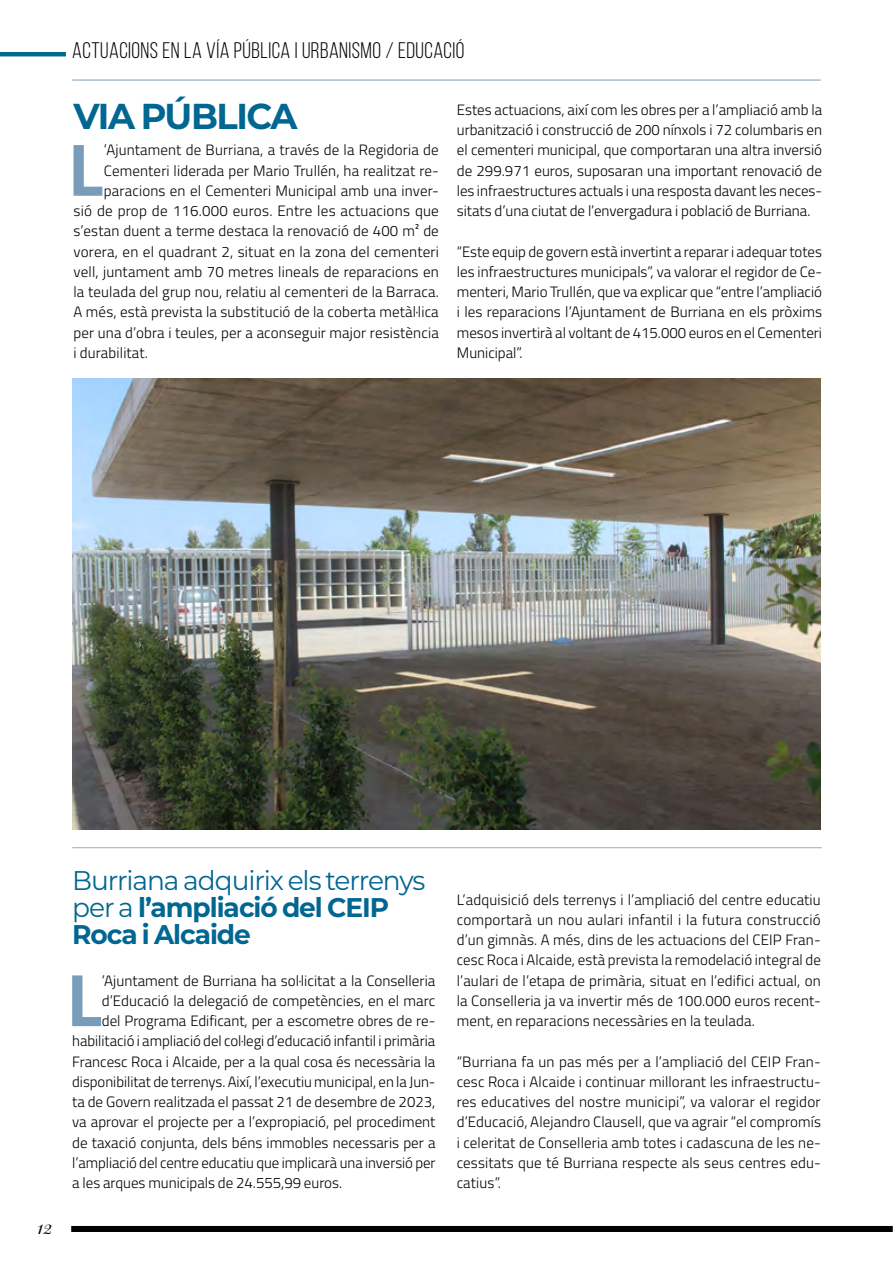
<style>
.page{position:relative;width:893px;height:1263px;background:#fff}
.page>*{position:absolute;margin:0;border:0;box-sizing:border-box;transform-origin:0 0}
.t1{font:700 74.55px "Titillium";color:#7a9cbb}
.t2{font:700 36px "Montserrat";letter-spacing:-.04em;color:#006792}
.t3{font:27px/27px "Montserrat";letter-spacing:-.04em;color:#006792}
.t4{font:22.5px "Bebas Neue";letter-spacing:.02em;color:#000}
.t5{font:italic 18px "Playfair Display";color:#000}
.t6{font:300 15px/20.2px "Titillium";color:#000;text-align:justify}
.s1{font-weight:700}
</style>
<div class="page">
<div style="left:71px;top:1226px;width:822px;height:6px;background:#000"></div>
<hr style="left:0;top:52px;width:66px;height:4px;background:#006792">
<hr style="left:72px;top:80px;width:749px;height:1px;background:#7a9cbb">
<img style="left:72px;top:378px;width:749px;height:451px">
<hr style="left:72px;top:847px;width:750px;height:1px;background:#92abc6">
<h3 class="t4" style="left:72px;top:39px;width:393px">ACTUACIONS EN LA VÍA PÚBLICA I URBANISMO / EDUCACIÓ</h3>
<h2 class="t2" style="left:74px;top:91px;width:226px">VIA PÚBLICA</h2>
<h1 class="t1" style="left:68px;top:113px;width:37px">L</h1>
<p class="t6" style="left:104px;top:139px;width:336px">’Ajuntament de Burriana, a través de la Regidoria de</p>
<p class="t6" style="left:104px;top:159px;width:336px">Cementeri liderada per Mario Trullén, ha realitzat re-</p>
<p class="t6" style="left:104px;top:180px;width:336px">paracions en el Cementeri Municipal amb una inver-</p>
<p class="t6" style="left:74px;top:200px;width:367px">sió de prop de 116.000 euros. Entre les actuacions que</p>
<p class="t6" style="left:74px;top:220px;width:367px">s’estan duent a terme destaca la renovació de 400 m² de</p>
<p class="t6" style="left:74px;top:240px;width:367px">vorera, en el quadrant 2, situat en la zona del cementeri</p>
<p class="t6" style="left:74px;top:261px;width:367px">vell, juntament amb 70 metres lineals de reparacions en</p>
<p class="t6" style="left:74px;top:281px;width:367px">la teulada del grup nou, relatiu al cementeri de la Barraca.</p>
<p class="t6" style="left:74px;top:301px;width:367px">A més, està prevista la substitució de la coberta metàl·lica</p>
<p class="t6" style="left:74px;top:321px;width:367px">per una d’obra i teules, per a aconseguir major resistència</p>
<p class="t6" style="left:74px;top:342px;width:76px">i durabilitat.</p>
<p class="t6" style="left:457px;top:99px;width:367px">Estes actuacions, així com les obres per a l’ampliació amb la urbanització i construcció de 200 nínxols i 72 columbaris en el cementeri municipal, que comportaran una altra inversió de 299.971 euros, suposaran una important renovació de les infraestructures actuals i una resposta davant les neces&shy;sitats d’una ciutat de l’envergadura i població de Burriana.</p>
<p class="t6" style="left:457px;top:240px;width:367px">“Este equip de govern està invertint a reparar i adequar totes les infraestructures municipals”, va valorar el regidor de Ce&shy;menteri, Mario Trullén, que va explicar que “entre l’ampliació i les reparacions l’Ajuntament de Burriana en els pròxims mesos invertirà al voltant de 415.000 euros en el Cementeri Municipal”.</p>
<p class="t5" style="left:37px;top:1215px;width:17px">12</p>
<h3 class="t3" style="left:72px;top:866px;width:355px">Burriana adquirix els terrenys per a <span class="s1">l’ampliació del CEIP<br>Roca i Alcaide</span></h3>
<h1 class="t1" style="left:67px;top:943px;width:37px">L</h1>
<p class="t6" style="left:102px;top:969px;width:335px">’Ajuntament de Burriana ha sol·licitat a la Conselleria</p>
<p class="t6" style="left:102px;top:990px;width:335px">d’Educació la delegació de competències, en el marc</p>
<p class="t6" style="left:102px;top:1010px;width:335px">del Programa Edificant, per a escometre obres de re-</p>
<p class="t6" style="left:72px;top:1030px;width:364px">habilitació i ampliació del col·legi d’educació infantil i primària</p>
<p class="t6" style="left:72px;top:1050px;width:365px">Francesc Roca i Alcaide, per a la qual cosa és necessària la</p>
<p class="t6" style="left:72px;top:1071px;width:365px">disponibilitat de terrenys. Així, l’executiu municipal, en la Jun-</p>
<p class="t6" style="left:72px;top:1091px;width:365px">ta de Govern realitzada el passat 21 de desembre de 2023,</p>
<p class="t6" style="left:72px;top:1111px;width:365px">va aprovar el projecte per a l’expropiació, pel procediment</p>
<p class="t6" style="left:72px;top:1131px;width:365px">de taxació conjunta, dels béns immobles necessaris per a</p>
<p class="t6" style="left:72px;top:1152px;width:365px">l’ampliació del centre educatiu que implicarà una inversió per</p>
<p class="t6" style="left:72px;top:1172px;width:272px">a les arques municipals de 24.555,99 euros.</p>
<p class="t6" style="left:457px;top:888px;width:366px">L’adquisició dels terrenys i l’ampliació del centre educatiu comportarà un nou aulari infantil i la futura construcció d’un gimnàs. A més, dins de les actuacions del CEIP Fran&shy;cesc Roca i Alcaide, està prevista la remodelació integral de l’aulari de l’etapa de primària, situat en l’edifici actual, on la Conselleria ja va invertir més de 100.000 euros recent&shy;ment, en reparacions necessàries en la teulada.</p>
<p class="t6" style="left:457px;top:1050px;width:366px">“Burriana fa un pas més per a l’ampliació del CEIP Fran&shy;cesc Roca i Alcaide i continuar millorant les infraestructu&shy;res educatives del nostre municipi”, va valorar el regidor d’Educació, Alejandro Clausell, que va agrair “el compromís i celeritat de Conselleria amb totes i cadascuna de les ne&shy;cessitats que té Burriana respecte als seus centres edu&shy;catius”.</p>
</div>
